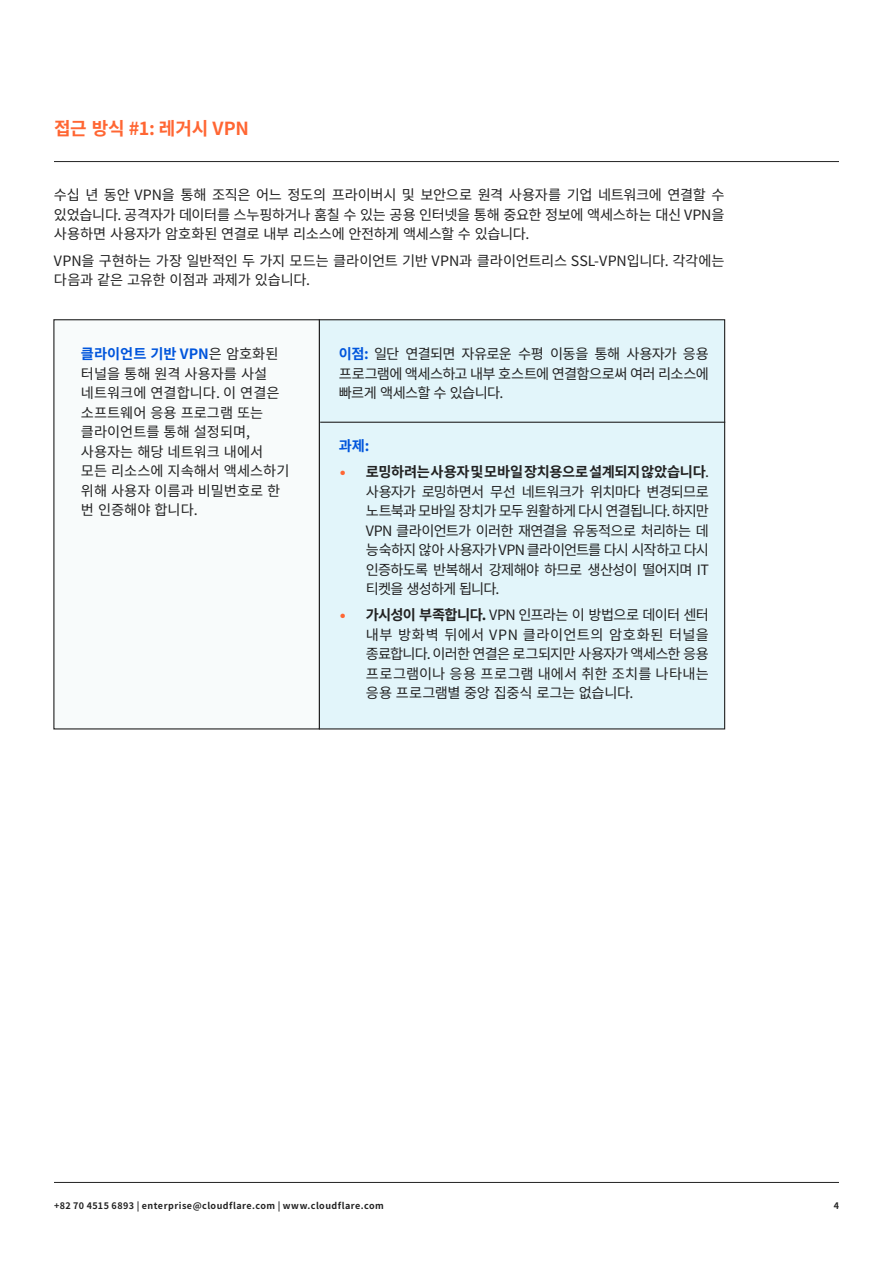
<style>
.page{position:relative;width:893px;height:1263px;background:#fff}
.page>*{position:absolute;margin:0;border:0;box-sizing:border-box;transform-origin:0 0}
.t1{font:700 18px "Noto Sans CJ Kkr";letter-spacing:-.015em;color:#f63}
.Copy{font:14.25px/19.5px "Noto Sans CJ Kkr";letter-spacing:-.015em;color:#222;text-align:justify}
.Subheadline{font:700 14.25px "Noto Sans CJ Kkr";color:#0055dc}
.t2{font:700 9px "Noto Sans CJ Kkr";letter-spacing:.05em;color:#222}
.s1{font-weight:700;color:#0055dc}
.s2{font-family:"Inter";color:#f63}
.s3{font-weight:700}
</style>
<div class="page">
<hr style="left:54px;top:161px;width:785px;height:1px;background:#222">
<hr style="left:54px;top:1182px;width:785px;height:1px;background:#222">
<div style="left:53px;top:319px;width:267px;height:410px;background:#f8fbfb"></div>
<div style="left:319px;top:319px;width:406px;height:410px;background:#e2f5fa;border:1px solid #222"></div>
<hr style="left:320px;top:422px;width:405px;height:1px;background:#222">
<p class="t1" style="left:54px;top:118px;width:196px">접근 방식 #1: 레거시 VPN</p>
<p class="Copy" style="left:54px;top:186px;width:672px">수십 년 동안 VPN을 통해 조직은 어느 정도의 프라이버시 및 보안으로 원격 사용자를 기업 네트워크에 연결할 수 있었습니다. 공격자가 데이터를 스누핑하거나 훔칠 수 있는 공용 인터넷을 통해 중요한 정보에 액세스하는 대신 VPN을 사용하면 사용자가 암호화된 연결로 내부 리소스에 안전하게 액세스할 수 있습니다.</p>
<p class="Copy" style="left:54px;top:251px;width:672px">VPN을 구현하는 가장 일반적인 두 가지 모드는 클라이언트 기반 VPN과 클라이언트리스 SSL-VPN입니다. 각각에는 다음과 같은 고유한 이점과 과제가 있습니다.</p>
<p class="Copy" style="left:81px;top:345px;width:210px;text-align:left"><span class="s1">클라이언트 기반 VPN</span>은 암호화된 터널을 통해 원격 사용자를 사설 네트워크에 연결합니다. 이 연결은 소프트웨어 응용 프로그램 또는 클라이언트를 통해 설정되며, 사용자는 해당 네트워크 내에서 모든 리소스에 지속해서 액세스하기 위해 사용자 이름과 비밀번호로 한 번 인증해야 합니다.</p>
<p class="Copy" style="left:339px;top:345px;width:372px"><span class="s1">이점:</span> 일단 연결되면 자유로운 수평 이동을 통해 사용자가 응용 프로그램에 액세스하고 내부 호스트에 연결함으로써 여러 리소스에 빠르게 액세스할 수 있습니다.</p>
<p class="Subheadline" style="left:339px;top:438px;width:32px">과제:</p>
<p class="Copy" style="left:366px;top:462px;width:345px;text-indent:-27px"><span class="s2">•</span> <span class="s3">로밍하려는 사용자 및 모바일 장치용으로 설계되지 않았습니다</span>. 사용자가 로밍하면서 무선 네트워크가 위치마다 변경되므로 노트북과 모바일 장치가 모두 원활하게 다시 연결됩니다. 하지만 VPN 클라이언트가 이러한 재연결을 유동적으로 처리하는 데 능숙하지 않아 사용자가 VPN 클라이언트를 다시 시작하고 다시 인증하도록 반복해서 강제해야 하므로 생산성이 떨어지며 IT 티켓을 생성하게 됩니다.</p>
<p class="Copy" style="left:366px;top:606px;width:345px;text-indent:-27px"><span class="s2">•</span> <span class="s3">가시성이 부족합니다.</span> VPN 인프라는 이 방법으로 데이터 센터 내부 방화벽 뒤에서 VPN 클라이언트의 암호화된 터널을 종료합니다. 이러한 연결은 로그되지만 사용자가 액세스한 응용 프로그램이나 응용 프로그램 내에서 취한 조치를 나타내는 응용 프로그램별 중앙 집중식 로그는 없습니다.</p>
<p class="t2" style="left:54px;top:1201px;width:331px">+82 70 4515 6893 | enterprise@cloudflare.com | www.cloudflare.com</p>
<p class="t2" style="left:834px;top:1201px;width:7px">4</p>
</div>
